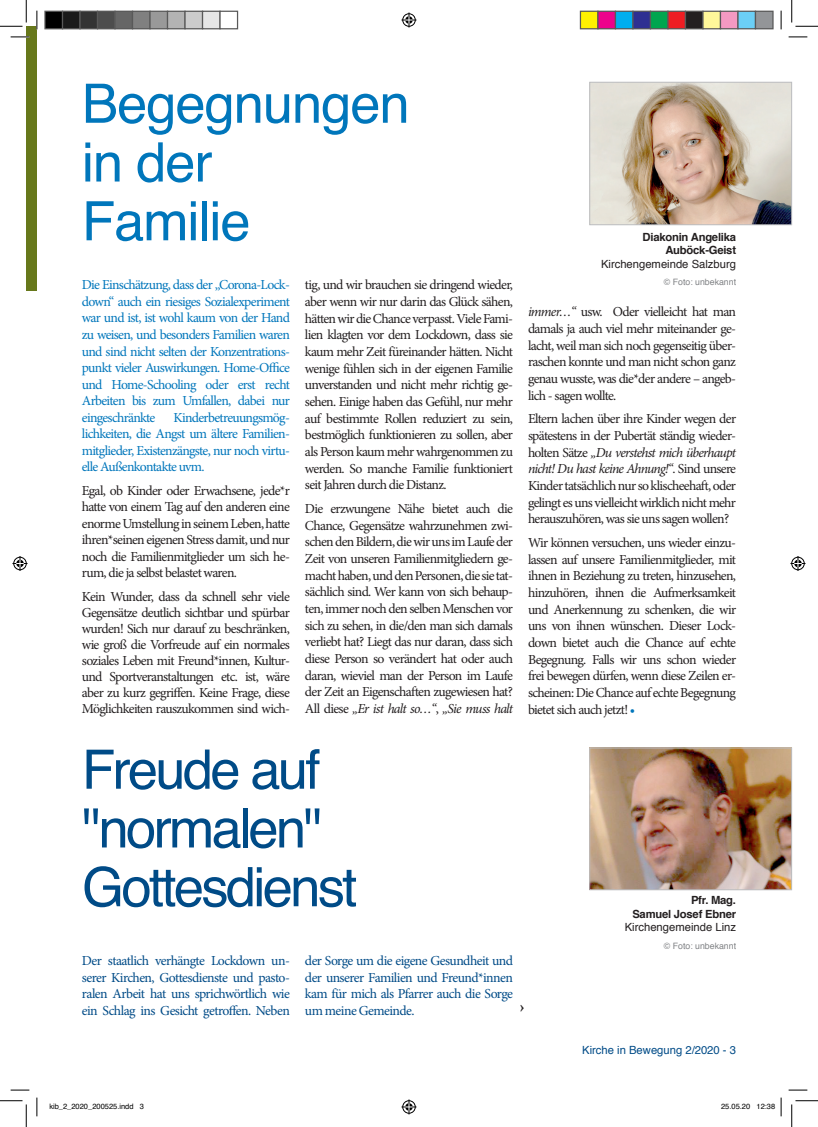
<style>
.page{position:relative;width:818px;height:1127px;background:#fff}
.page>*{position:absolute;margin:0;border:0;box-sizing:border-box;transform-origin:0 0}
.t1{font:54.38px/58.8px "Helvetica";letter-spacing:-.05em;color:#004b87}
.t2{font:54.38px/58.8px "Helvetica";letter-spacing:-.02em;color:#0076bb}
.t3{font:700 17.5px "Minion Pro";color:#231f20}
.t4{font:13.75px/16.6px "Minion Pro";letter-spacing:-.05em;color:#231f20;text-align:justify}
.t5{font:13.75px/16.5px "Minion Pro";letter-spacing:-.05em;color:#0076bb;text-align:justify}
.t6{font:13.75px/16.5px "Minion Pro";letter-spacing:-.04em;color:#004b87;text-align:justify}
.t7{font:700 11.25px/13.5px "Helvetica";letter-spacing:-.02em;color:#231f20;text-align:right}
.t8{font:11.25px "Helvetica";color:#231f20}
.t9{font:11.25px "Helvetica";color:#004b87}
.t10{font:8.75px "Helvetica";color:#808285}
.t11{font:7.5px "Helvetica";color:#000}
.s1{font-style:italic}
.s2{color:#0076bb}
</style>
<div class="page">
<div style="left:26px;top:26px;width:11px;height:264px;background:#67781b"></div>
<img style="left:592px;top:84px;width:198px;height:139px">
<div style="left:590px;top:82px;width:202px;height:143px;border:1px solid #bcbdc0"></div>
<img style="left:592px;top:749px;width:198px;height:138px">
<div style="left:590px;top:747px;width:202px;height:142px;border:1px solid #bcbdc0"></div>
<svg style="left:11px;top:36px;width:18px;height:2px"></svg>
<svg style="left:788px;top:36px;width:19px;height:2px"></svg>
<svg style="left:11px;top:1089px;width:18px;height:1px"></svg>
<svg style="left:788px;top:1089px;width:19px;height:1px"></svg>
<svg style="left:36px;top:11px;width:2px;height:18px"></svg>
<svg style="left:36px;top:1097px;width:2px;height:18px"></svg>
<svg style="left:780px;top:11px;width:2px;height:18px"></svg>
<svg style="left:0;top:0;width:27px;height:27px"></svg>
<svg style="left:0;top:1100px;width:27px;height:26px"></svg>
<svg style="left:791px;top:0;width:27px;height:27px"></svg>
<svg style="left:791px;top:1100px;width:27px;height:26px"></svg>
<svg style="left:401px;top:13px;width:15px;height:15px"></svg>
<svg style="left:401px;top:1099px;width:15px;height:15px"></svg>
<svg style="left:13px;top:556px;width:15px;height:15px"></svg>
<svg style="left:790px;top:556px;width:15px;height:15px"></svg>
<div style="left:45px;top:11px;width:18px;height:18px;background:#000"></div>
<div style="left:44px;top:11px;width:19px;height:18px;border:1px solid #595959"></div>
<div style="left:63px;top:11px;width:17px;height:18px;background:#1a1a1a"></div>
<div style="left:62px;top:11px;width:19px;height:18px;border:1px solid #595959"></div>
<div style="left:80px;top:11px;width:18px;height:18px;background:#333"></div>
<div style="left:79px;top:11px;width:19px;height:18px;border:1px solid #595959"></div>
<div style="left:98px;top:11px;width:17px;height:18px;background:#4d4d4d"></div>
<div style="left:97px;top:11px;width:19px;height:18px;border:1px solid #595959"></div>
<div style="left:115px;top:11px;width:18px;height:18px;background:#666"></div>
<div style="left:114px;top:11px;width:19px;height:18px;border:1px solid #595959"></div>
<div style="left:133px;top:11px;width:17px;height:18px;background:#808080"></div>
<div style="left:132px;top:11px;width:19px;height:18px;border:1px solid #595959"></div>
<div style="left:150px;top:11px;width:18px;height:18px;background:#999"></div>
<div style="left:149px;top:11px;width:19px;height:18px;border:1px solid #595959"></div>
<div style="left:168px;top:11px;width:17px;height:18px;background:#b3b3b3"></div>
<div style="left:167px;top:11px;width:19px;height:18px;border:1px solid #595959"></div>
<div style="left:185px;top:11px;width:18px;height:18px;background:#ccc"></div>
<div style="left:184px;top:11px;width:19px;height:18px;border:1px solid #595959"></div>
<div style="left:203px;top:11px;width:17px;height:18px;background:#e6e6e6"></div>
<div style="left:202px;top:11px;width:19px;height:18px;border:1px solid #595959"></div>
<div style="left:219px;top:11px;width:19px;height:18px;border:1px solid #595959"></div>
<div style="left:580px;top:11px;width:18px;height:18px;background:#fff101"></div>
<div style="left:580px;top:11px;width:18px;height:18px;border:1px solid #595959"></div>
<div style="left:598px;top:11px;width:17px;height:18px;background:#ed028c"></div>
<div style="left:597px;top:11px;width:19px;height:18px;border:1px solid #595959"></div>
<div style="left:615px;top:11px;width:18px;height:18px;background:#00aeef"></div>
<div style="left:615px;top:11px;width:18px;height:18px;border:1px solid #595959"></div>
<div style="left:633px;top:11px;width:17px;height:18px;background:#2e3092"></div>
<div style="left:632px;top:11px;width:19px;height:18px;border:1px solid #595959"></div>
<div style="left:650px;top:11px;width:18px;height:18px;background:#00a54f"></div>
<div style="left:650px;top:11px;width:18px;height:18px;border:1px solid #595959"></div>
<div style="left:668px;top:11px;width:17px;height:18px;background:#ee1d23"></div>
<div style="left:667px;top:11px;width:19px;height:18px;border:1px solid #595959"></div>
<div style="left:685px;top:11px;width:18px;height:18px;background:#231f20"></div>
<div style="left:685px;top:11px;width:18px;height:18px;border:1px solid #595959"></div>
<div style="left:703px;top:11px;width:17px;height:18px;background:#fff79a"></div>
<div style="left:702px;top:11px;width:19px;height:18px;border:1px solid #595959"></div>
<div style="left:720px;top:11px;width:18px;height:18px;background:#f499c2"></div>
<div style="left:720px;top:11px;width:18px;height:18px;border:1px solid #595959"></div>
<div style="left:738px;top:11px;width:17px;height:18px;background:#6bcff6"></div>
<div style="left:737px;top:11px;width:19px;height:18px;border:1px solid #595959"></div>
<div style="left:755px;top:11px;width:18px;height:18px;background:#939598"></div>
<div style="left:755px;top:11px;width:18px;height:18px;border:1px solid #595959"></div>
<svg style="left:780px;top:1097px;width:2px;height:18px"></svg>
<h1 class="t2" style="left:82px;top:76px;width:329px">Begegnungen in der<br>Familie</h1>
<p class="t5" style="left:82px;top:277px;width:210px">Die Einschätzung, dass der „Corona-Lock&shy;down“ auch ein riesiges Sozialexperiment war und ist, ist wohl kaum von der Hand zu weisen, und besonders Familien waren und sind nicht selten der Konzentrations&shy;punkt vieler Auswirkungen. Home-Office und Home-Schooling oder erst recht Arbeiten bis zum Umfallen, dabei nur eingeschränkte</p>
<p class="t4" style="left:305px;top:277px;width:210px">tig, und wir brauchen sie dringend wieder, aber wenn wir nur darin das Glück sähen, hätten wir die Chance verpasst. Viele Fami&shy;lien klagten vor dem Lockdown, dass sie kaum mehr Zeit füreinander hätten. Nicht wenige fühlen sich in der eigenen Familie unverstanden und nicht mehr richtig ge&shy;sehen. Einige haben das Gefühl, nur mehr auf bestimmte Rollen reduziert zu sein, bestmöglich funktionieren zu sollen, aber als Person kaum mehr wahrgenommen zu werden. So manche Familie funktioniert seit Jahren durch die Distanz.</p>
<p class="t4" style="left:305px;top:500px;width:210px">Die erzwungene Nähe bietet auch die Chance, Gegensätze wahrzunehmen zwi&shy;schen den Bildern, die wir uns im Laufe der Zeit von unseren Familienmitgliedern ge&shy;macht haben, und den Personen, die sie tat&shy;sächlich sind. Wer kann von sich behaup&shy;ten, immer noch den selben Menschen vor sich zu sehen, in die/den man sich damals verliebt hat? Liegt das nur daran, dass sich diese Person so verändert hat oder auch daran, wieviel man der Person im Laufe der Zeit an Eigenschaften zugewiesen hat?<br>All diese <span class="s1">„Er ist halt so…“</span>, <span class="s1">„Sie muss halt</span></p>
<p class="t5" style="left:82px;top:409px;width:210px;text-indent:92px">Kinderbetreuungsmög&shy;lichkeiten, die Angst um ältere Familien&shy;mitglieder, Existenzängste, nur noch virtu&shy;elle Außenkontakte uvm.</p>
<p class="t4" style="left:82px;top:482px;width:210px">Egal, ob Kinder oder Erwachsene, jede*r hatte von einem Tag auf den anderen eine enorme Umstellung in seinem Leben, hatte ihren*seinen eigenen Stress damit, und nur noch die Familienmitglieder um sich he&shy;rum, die ja selbst belastet waren.</p>
<p class="t4" style="left:82px;top:588px;width:210px;line-height:16.1px">Kein Wunder, dass da schnell sehr viele Gegensätze deutlich sichtbar und spürbar wurden! Sich nur darauf zu beschränken, wie groß die Vorfreude auf ein normales soziales Leben mit Freund*innen, Kultur&shy;und Sportveranstaltungen etc. ist, wäre aber zu kurz gegriffen. Keine Frage, diese Möglichkeiten rauszukommen sind wich-</p>
<h1 class="t1" style="left:82px;top:741px;width:277px">Freude auf "normalen"<br>Gottesdienst</h1>
<p class="t7" style="left:642px;top:230px;width:95px">Diakonin Angelika<br>Auböck-Geist</p>
<p class="t8" style="left:601px;top:255px;width:137px">Kirchengemeinde Salzburg</p>
<p class="t10" style="left:664px;top:275px;width:74px">© Foto: unbekannt</p>
<p class="t4" style="left:528px;top:303px;width:210px"><span class="s1">immer…“</span> usw. Oder vielleicht hat man damals ja auch viel mehr miteinander ge&shy;lacht, weil man sich noch gegenseitig über&shy;raschen konnte und man nicht schon ganz genau wusste, was die*der andere – angeb&shy;lich - sagen wollte.</p>
<p class="t4" style="left:528px;top:410px;width:210px">Eltern lachen über ihre Kinder wegen der spätestens in der Pubertät ständig wieder&shy;holten Sätze <span class="s1">„Du verstehst mich überhaupt nicht! Du hast keine Ahnung!“</span>. Sind unsere Kinder tatsächlich nur so klischeehaft, oder gelingt es uns vielleicht wirklich nicht mehr herauszuhören, was sie uns sagen wollen?</p>
<p class="t4" style="left:528px;top:534px;width:210px">Wir können versuchen, uns wieder einzu&shy;lassen auf unsere Familienmitglieder, mit ihnen in Beziehung zu treten, hinzusehen, hinzuhören, ihnen die Aufmerksamkeit und Anerkennung zu schenken, die wir uns von ihnen wünschen. Dieser Lock&shy;down bietet auch die Chance auf echte Begegnung. Falls wir uns schon wieder frei bewegen dürfen, wenn diese Zeilen er&shy;scheinen: Die Chance auf echte Begegnung bietet sich auch jetzt! <span class="s2">•</span></p>
<p class="t7" style="left:632px;top:893px;width:105px">Pfr. Mag.<br>Samuel Josef Ebner</p>
<p class="t8" style="left:625px;top:918px;width:113px">Kirchengemeinde Linz</p>
<p class="t10" style="left:664px;top:938px;width:74px">© Foto: unbekannt</p>
<p class="t6" style="left:82px;top:952px;width:210px">Der staatlich verhängte Lockdown un&shy;serer Kirchen, Gottesdienste und pasto&shy;ralen Arbeit hat uns sprichwörtlich wie ein Schlag ins Gesicht getroffen. Neben</p>
<p class="t6" style="left:305px;top:952px;width:210px">der Sorge um die eigene Gesundheit und der unserer Familien und Freund*innen kam für mich als Pfarrer auch die Sorge um meine Gemeinde.</p>
<p class="t3" style="left:520px;top:996px;width:6px">›</p>
<p class="t9" style="left:582px;top:1040px;width:155px">Kirche in Bewegung 2/2020 - 3</p>
<p class="t11" style="left:49px;top:1100px;width:96px">kib_2_2020_200525.indd 3</p>
<p class="t11" style="left:721px;top:1100px;width:56px">25.05.20 12:38</p>
</div>
